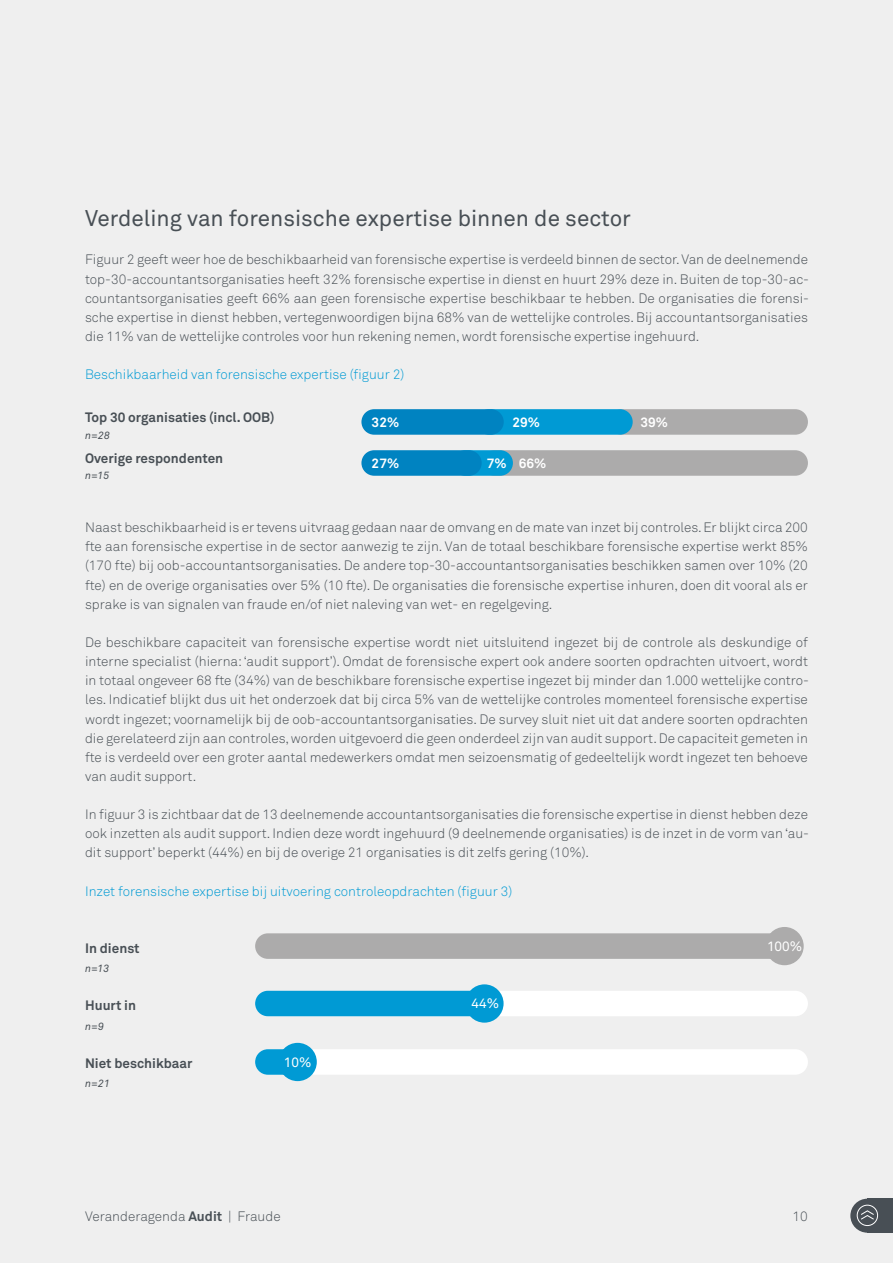
<style>
.page{position:relative;width:893px;height:1263px;background:#efefef}
.page>*{position:absolute;margin:0;border:0;box-sizing:border-box;transform-origin:0 0}
.t1{font:22.5px "Akkurat";color:#484f55}
.t2{font:300 13.5px/19.2px "Akkurat";color:#484f55;text-align:justify}
.t3{font:300 13.5px "Akkurat";color:#009ad4}
.t4{font:700 13.5px "Akkurat";color:#484f55}
.t5{font:700 13.5px "Akkurat";color:#fff}
.t6{font:13.5px "Akkurat";color:#fff}
.t7{font:italic 10.5px "Akkurat";color:#484f55}
.s1{font-weight:700}
</style>
<div class="page">
<div style="left:765px;top:927px;width:39px;height:38px;background:#acabab;border-radius:50%"></div>
<div style="left:255px;top:991px;width:553px;height:25px;background:#fff;border-radius:13px"></div>
<div style="left:255px;top:1049px;width:553px;height:26px;background:#fff;border-radius:13px"></div>
<div style="left:255px;top:991px;width:229px;height:25px;background:#009ad4;border-radius:13px"></div>
<div style="left:465px;top:984px;width:39px;height:39px;background:#009ad4;border-radius:50%"></div>
<div style="left:255px;top:933px;width:544px;height:26px;background:#acabab;border-radius:13px"></div>
<div style="left:255px;top:1049px;width:43px;height:26px;background:#009ad4;border-radius:13px"></div>
<div style="left:279px;top:1043px;width:38px;height:38px;background:#009ad4;border-radius:50%"></div>
<div style="left:609px;top:409px;width:199px;height:26px;background:#acabab;border-radius:13px"></div>
<div style="left:476px;top:409px;width:157px;height:26px;background:#009ad4;border-radius:13px"></div>
<div style="left:361px;top:409px;width:143px;height:26px;background:#0083c1;border-radius:13px"></div>
<div style="left:482px;top:450px;width:326px;height:26px;background:#acabab;border-radius:13px"></div>
<div style="left:452px;top:450px;width:61px;height:26px;background:#009ad4;border-radius:13px"></div>
<div style="left:361px;top:450px;width:121px;height:26px;background:#0083c1;border-radius:13px"></div>
<div style="left:867px;top:1199px;width:26px;height:34px;background:#484f55"></div>
<div style="left:850px;top:1199px;width:34px;height:34px;background:#484f55;border-radius:50%"></div>
<div style="left:857px;top:1205px;width:21px;height:21px;border:1px solid #fff;border-radius:50%"></div>
<svg style="left:861px;top:1210px;width:13px;height:10px"></svg>
<h1 class="t1" style="left:85px;top:205px;width:547px">Verdeling van forensische expertise binnen de sector</h1>
<p class="t2" style="left:85px;top:250px;width:725px">Figuur 2 geeft weer hoe de beschikbaarheid van forensische expertise is verdeeld binnen de sector. Van de deelnemende top-30-accountantsorganisaties heeft 32% forensische expertise in dienst en huurt 29% deze in. Buiten de top-30-ac&shy;countantsorganisaties geeft 66% aan geen forensische expertise beschikbaar te hebben. De organisaties die forensi&shy;sche expertise in dienst hebben, vertegenwoordigen bijna 68% van de wettelijke controles. Bij accountantsorganisaties die 11% van de wettelijke controles voor hun rekening nemen, wordt forensische expertise ingehuurd.</p>
<p class="t3" style="left:85px;top:366px;width:321px">Beschikbaarheid van forensische expertise (figuur 2)</p>
<p class="t5" style="left:372px;top:413px;width:29px">32%</p>
<p class="t5" style="left:372px;top:454px;width:29px">27%</p>
<p class="t4" style="left:85px;top:409px;width:191px">Top 30 organisaties (incl. OOB)</p>
<p class="t7" style="left:85px;top:429px;width:26px">n=28</p>
<p class="t4" style="left:85px;top:450px;width:140px">Overige respondenten</p>
<p class="t7" style="left:85px;top:470px;width:26px">n=15</p>
<p class="t5" style="left:512px;top:413px;width:29px">29%</p>
<p class="t5" style="left:487px;top:454px;width:21px">7%</p>
<p class="t5" style="left:519px;top:454px;width:29px">66%</p>
<p class="t5" style="left:640px;top:413px;width:29px">39%</p>
<p class="t2" style="left:85px;top:518px;width:724px">Naast beschikbaarheid is er tevens uitvraag gedaan naar de omvang en de mate van inzet bij controles. Er blijkt circa 200 fte aan forensische expertise in de sector aanwezig te zijn. Van de totaal beschikbare forensische expertise werkt 85% (170 fte) bij oob-accountantsorganisaties. De andere top-30-accountantsorganisaties beschikken samen over 10% (20 fte) en de overige organisaties over 5% (10 fte). De organisaties die forensische expertise inhuren, doen dit vooral als er sprake is van signalen van fraude en/of niet naleving van wet- en regelgeving.</p>
<p class="t2" style="left:85px;top:632px;width:725px">De beschikbare capaciteit van forensische expertise wordt niet uitsluitend ingezet bij de controle als deskundige of interne specialist (hierna: ‘audit support’). Omdat de forensische expert ook andere soorten opdrachten uitvoert, wordt in totaal ongeveer 68 fte (34%) van de beschikbare forensische expertise ingezet bij minder dan 1.000 wettelijke contro&shy;les. Indicatief blijkt dus uit het onderzoek dat bij circa 5% van de wettelijke controles momenteel forensische expertise wordt ingezet; voornamelijk bij de oob-accountantsorganisaties. De survey sluit niet uit dat andere soorten opdrachten die gerelateerd zijn aan controles, worden uitgevoerd die geen onderdeel zijn van audit support. De capaciteit gemeten in fte is verdeeld over een groter aantal medewerkers omdat men seizoensmatig of gedeeltelijk wordt ingezet ten behoeve van audit support.</p>
<p class="t2" style="left:85px;top:805px;width:726px">In figuur 3 is zichtbaar dat de 13 deelnemende accountantsorganisaties die forensische expertise in dienst hebben deze ook inzetten als audit support. Indien deze wordt ingehuurd (9 deelnemende organisaties) is de inzet in de vorm van ‘au&shy;dit support’ beperkt (44%) en bij de overige 21 organisaties is dit zelfs gering (10%).</p>
<p class="t3" style="left:85px;top:882px;width:429px">Inzet forensische expertise bij uitvoering controleopdrachten (figuur 3)</p>
<p class="t4" style="left:85px;top:940px;width:56px">In dienst</p>
<p class="t7" style="left:85px;top:962px;width:26px">n=13</p>
<p class="t4" style="left:85px;top:997px;width:53px">Huurt in</p>
<p class="t7" style="left:85px;top:1020px;width:21px">n=9</p>
<p class="t4" style="left:85px;top:1054px;width:109px">Niet beschikbaar</p>
<p class="t7" style="left:85px;top:1077px;width:26px">n=21</p>
<p class="t6" style="left:284px;top:1054px;width:29px">10%</p>
<p class="t6" style="left:471px;top:995px;width:29px">44%</p>
<p class="t6" style="left:767px;top:938px;width:37px">100%</p>
<p class="t2" style="left:85px;top:1206px;width:197px">Veranderagenda <span class="s1">Audit</span> | Fraude</p>
<p class="t2" style="left:793px;top:1206px;width:17px">10</p>
</div>
